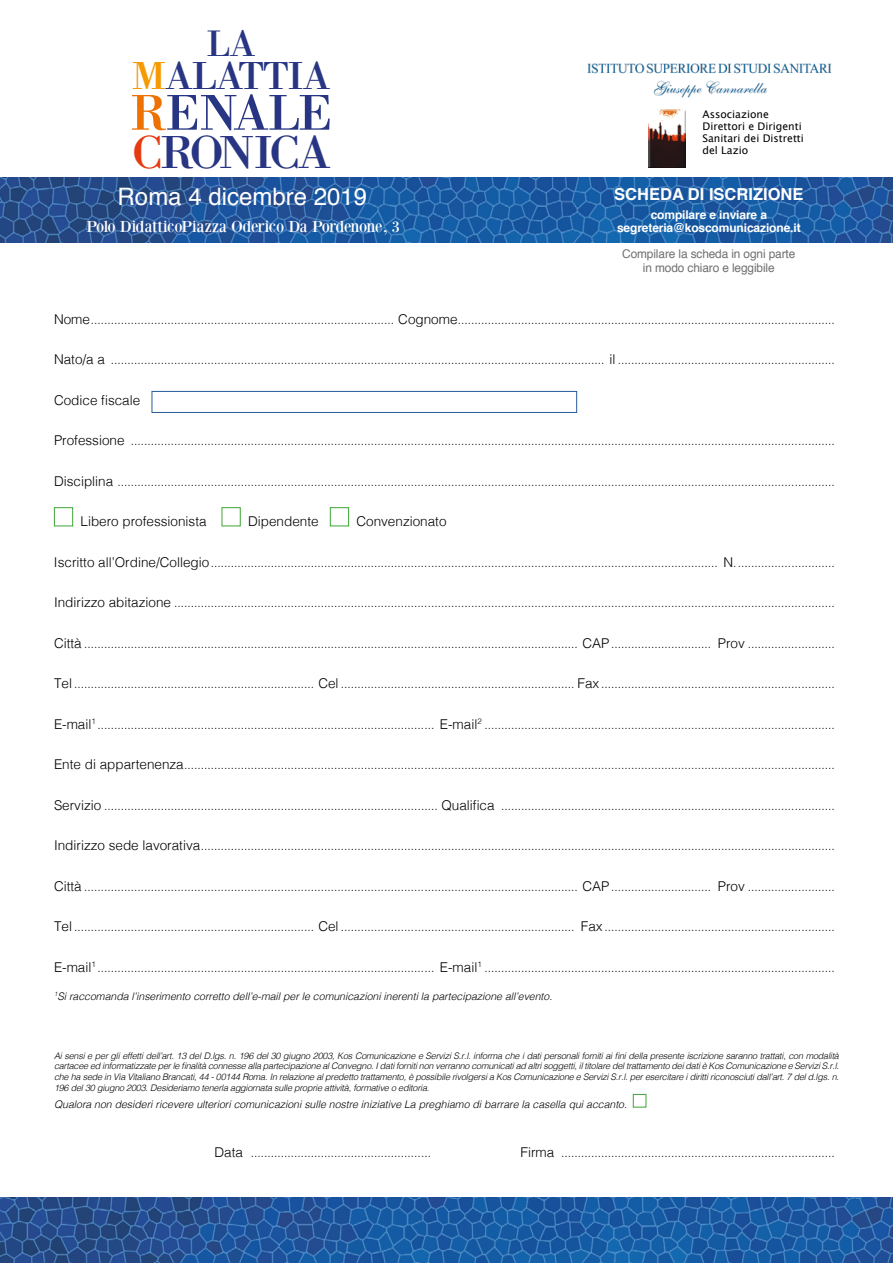
<style>
.page{position:relative;width:893px;height:1263px;background:#fff}
.page>*{position:absolute;margin:0;border:0;box-sizing:border-box;transform-origin:0 0}
.t1{font:51.9px "Bodoni XT";letter-spacing:-.035em;color:#283583}
.t2{font:47.85px "Bodoni XT";letter-spacing:-.075em;color:#283583}
.t3{font:40.35px "Bodoni XT";letter-spacing:-.01em;color:#283583}
.t4{font:38.1px "Bodoni XT";color:#283583}
.t5{font:24px "Helvetica";color:#fff}
.t6{font:16.5px "Bodoni XT";letter-spacing:-.04em;color:#fff}
.t7{font:700 16.5px "Helvetica";color:#fff}
.t8{font:300 13.5px "Helvetica";color:#000}
.t9{font:300 12px "Helvetica";color:#000}
.t10{font:12px/13.5px "Helvetica";letter-spacing:-.01em;color:#706f6f;text-align:center}
.t11{font:700 12px/13.5px "Helvetica";letter-spacing:-.01em;color:#fff;text-align:center}
.t12{font:italic 300 10.5px "Helvetica";color:#000}
.t13{font:10.5px/12px "Lucida Sans Unicode";color:#000}
.t14{font:italic 300 9px/10.8px "Helvetica";letter-spacing:-.02em;color:#000;text-align:justify}
.s1{color:#f59a00}
.s2{color:#ee7203}
.s3{color:#e63b11}
.s4{font-size:13.5px}
</style>
<div class="page">
<div style="left:54px;top:507px;width:19px;height:19px;border:1px solid #3fa535"></div>
<div style="left:222px;top:507px;width:19px;height:19px;border:1px solid #3fa535"></div>
<div style="left:330px;top:507px;width:19px;height:19px;border:1px solid #3fa535"></div>
<div style="left:633px;top:1094px;width:13px;height:13px;border:1px solid #3fa535"></div>
<img style="left:0;top:177px;width:893px;height:65px">
<div style="left:152px;top:391px;width:425px;height:22px;border:1px solid #275b9b"></div>
<img style="left:587px;top:63px;width:245px;height:35px">
<div style="left:647px;top:109px;width:41px;height:61px;background:#797979;opacity:.75"></div>
<img style="left:0;top:1198px;width:893px;height:65px">
<h3 class="t4" style="left:207px;top:20px;width:50px">LA</h3>
<h3 class="t3" style="left:132px;top:51px;width:199px"><span class="s1">M</span>ALATTIA</h3>
<h1 class="t1" style="left:130px;top:81px;width:204px"><span class="s2">R</span>ENALE</h1>
<h2 class="t2" style="left:132px;top:123px;width:200px"><span class="s3">C</span>RONICA</h2>
<p class="t13" style="left:702px;top:108px;width:103px">Associazione<br>Direttori e Dirigenti<br>Sanitari dei Distretti del Lazio</p>
<h3 class="t5" style="left:118px;top:178px;width:251px">Roma 4 dicembre 2019</h3>
<h3 class="t7" style="left:614px;top:181px;width:191px">SCHEDA DI ISCRIZIONE</h3>
<h3 class="t6" style="left:86px;top:217px;width:315px">Polo DidatticoPiazza Oderico Da Pordenone, 3</h3>
<p class="t11" style="left:617px;top:208px;width:185px">compilare e inviare a segreteria@koscomunicazione.it</p>
<p class="t10" style="left:622px;top:248px;width:175px">Compilare la scheda in ogni parte in modo chiaro e leggibile</p>
<p class="t9" style="left:54px;top:309px;width:782px"><span class="s4">Nome</span>........................................................................................... <span class="s4">Cognome</span>.................................................................................................................</p>
<p class="t9" style="left:54px;top:350px;width:782px"><span class="s4">Nato/a a</span> .................................................................................................................................................... <span class="s4">il</span> .................................................................</p>
<p class="t8" style="left:54px;top:388px;width:88px">Codice fiscale</p>
<p class="t9" style="left:54px;top:431px;width:782px"><span class="s4">Professione</span> ...................................................................................................................................................................................................................</p>
<p class="t9" style="left:54px;top:471px;width:782px"><span class="s4">Disciplina</span> .......................................................................................................................................................................................................................</p>
<p class="t8" style="left:81px;top:510px;width:128px">Libero professionista</p>
<p class="t8" style="left:248px;top:510px;width:72px">Dipendente</p>
<p class="t8" style="left:356px;top:510px;width:92px">Convenzionato</p>
<p class="t9" style="left:54px;top:552px;width:782px"><span class="s4">Iscritto all’Ordine/Collegio</span>........................................................................................................................................................ <span class="s4">N</span>..............................</p>
<p class="t9" style="left:54px;top:593px;width:782px"><span class="s4">Indirizzo abitazione</span> ......................................................................................................................................................................................................</p>
<p class="t9" style="left:54px;top:633px;width:782px"><span class="s4">Città</span> .................................................................................................................................................... <span class="s4">CAP</span>.............................. <span class="s4">Prov</span> ..........................</p>
<p class="t9" style="left:54px;top:674px;width:782px"><span class="s4">Tel</span> ........................................................................ <span class="s4">Cel</span> ...................................................................... <span class="s4">Fax</span> ......................................................................</p>
<p class="t9" style="left:54px;top:714px;width:782px"><span class="s4">E-mail</span><sup>1</sup> ..................................................................................................... <span class="s4">E-mail</span><sup>2</sup> .........................................................................................................</p>
<p class="t9" style="left:54px;top:755px;width:782px"><span class="s4">Ente di appartenenza</span>...................................................................................................................................................................................................</p>
<p class="t9" style="left:54px;top:795px;width:782px"><span class="s4">Servizio</span> .................................................................................................... <span class="s4">Qualifica</span> ....................................................................................................</p>
<p class="t9" style="left:54px;top:836px;width:782px"><span class="s4">Indirizzo sede lavorativa</span>..............................................................................................................................................................................................</p>
<p class="t9" style="left:54px;top:876px;width:782px"><span class="s4">Città</span> .................................................................................................................................................... <span class="s4">CAP</span>.............................. <span class="s4">Prov</span> ..........................</p>
<p class="t9" style="left:54px;top:917px;width:782px"><span class="s4">Tel</span> ........................................................................ <span class="s4">Cel</span> ...................................................................... <span class="s4">Fax</span> .....................................................................</p>
<p class="t9" style="left:54px;top:957px;width:782px"><span class="s4">E-mail</span><sup>1</sup> ..................................................................................................... <span class="s4">E-mail</span><sup>1</sup> .........................................................................................................</p>
<p class="t12" style="left:54px;top:987px;width:500px"><sup>1</sup>Si raccomanda l’inserimento corretto dell’e-mail per le comunicazioni inerenti la partecipazione all’evento.</p>
<p class="t14" style="left:54px;top:1049px;width:786px">Ai sensi e per gli effetti dell’art. 13 del D.lgs. n. 196 del 30 giugno 2003, Kos Comunicazione e Servizi S.r.l. informa che i dati personali forniti ai fini della presente iscrizione saranno trattati, con modalità cartacee ed informatizzate per le finalità connesse alla partecipazione al Convegno. I dati forniti non verranno comunicati ad altri soggetti, il titolare del trattamento dei dati è Kos Comunicazione e Servizi S.r.l. che ha sede in Via Vitaliano Brancati, 44 - 00144 Roma. In relazione al predetto trattamento, è possibile rivolgersi a Kos Comunicazione e Servizi S.r.l. per esercitare i diritti riconosciuti dall’art. 7 del d.lgs. n.<br>196 del 30 giugno 2003. Desideriamo tenerla aggiornata sulle proprie attività, formative o editoria.</p>
<p class="t12" style="left:54px;top:1095px;width:575px">Qualora non desideri ricevere ulteriori comunicazioni sulle nostre iniziative La preghiamo di barrare la casella qui accanto.</p>
<p class="t9" style="left:214px;top:1142px;width:218px"><span class="s4">Data</span> ......................................................</p>
<p class="t9" style="left:520px;top:1142px;width:316px"><span class="s4">Firma</span> ..................................................................................</p>
</div>
